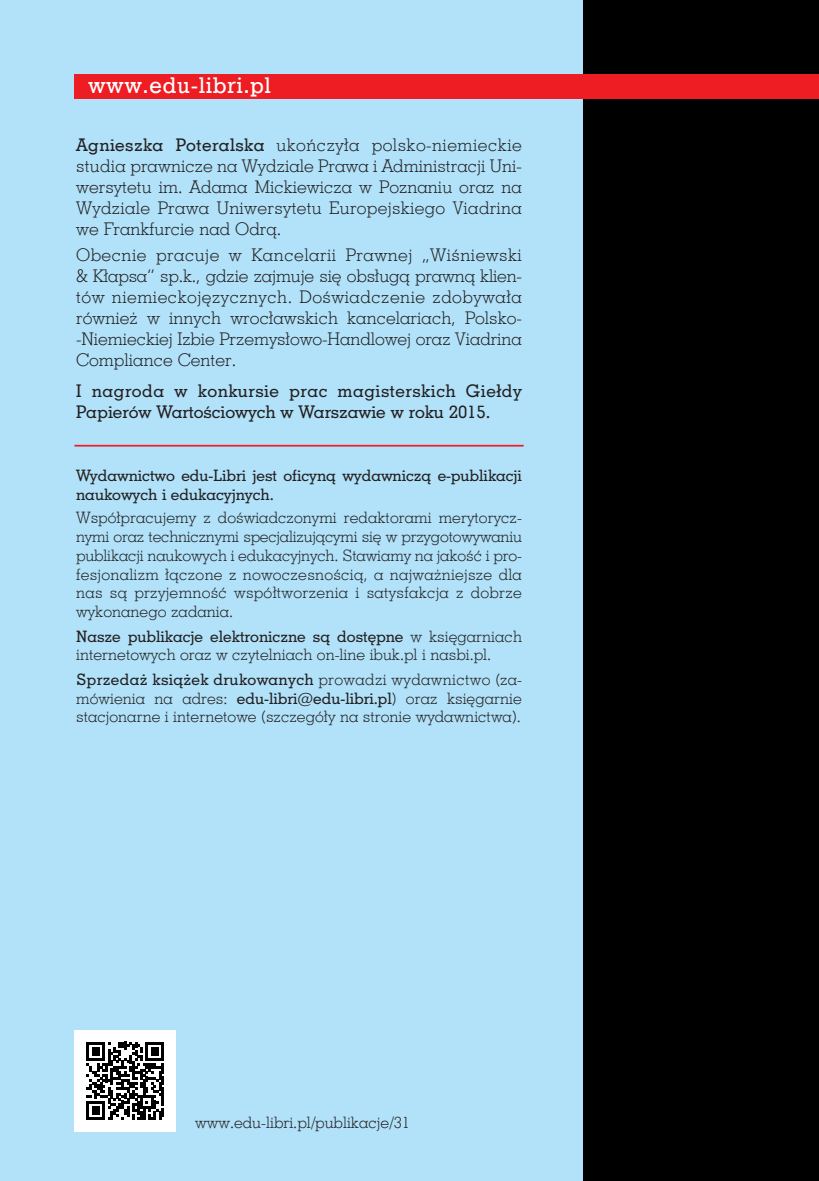
<style>
.page{position:relative;width:819px;height:1181px;background:#fff}
.page>*{position:absolute;margin:0;border:0;box-sizing:border-box;transform-origin:0 0}
.t1{font:22.75px "Geo Slab 712 Md EU";letter-spacing:.045em;color:#fff}
.t2{font:17.5px/21px "Geo Slab 703 Lt EU";color:#231f20;text-align:justify}
.t3{font:500 17.5px/21px "Geometric Slab 703 PL";letter-spacing:.02em;color:#231f20}
.t4{font:15.75px/18.9px "Geo Slab 703 Lt EU";color:#231f20;text-align:justify}
.t5{font:500 15.75px/18.9px "Geometric Slab 703 PL";color:#231f20}
.t6{font:500 15.75px "Geometric Slab 703 PL";letter-spacing:.02em;color:#231f20}
.s1{font-family:"Geo Slab 703 Md EU"}
.s2{font-family:"Geo Slab 703 Lt EU";font-weight:400}
.s3{font-family:"Geometric Slab 703 PL";font-weight:500}
.s4{font-family:"Geometric Slab 703 PL";font-weight:300}
</style>
<div class="page">
<div style="left:568px;top:0;width:251px;height:1181px;background:#000"></div>
<div style="left:0;top:0;width:582px;height:1181px;background:#b1e2f9"></div>
<div style="left:74px;top:1030px;width:102px;height:101px;background:#fff"></div>
<svg style="left:86px;top:1042px;width:78px;height:77px"></svg>
<div style="left:74px;top:74px;width:745px;height:25px;background:#ee1d23"></div>
<hr style="left:74px;top:445px;width:449px;height:1px;background:#ee1d23">
<h1 class="t1" style="left:88px;top:72px;width:184px">www.edu-libri.pl</h1>
<p class="t2" style="left:76px;top:134px;width:447px"><span class="s1">Agnieszka Poteralska</span> ukończyła polsko-niemieckie studia prawnicze na Wydziale Prawa i Administracji Uni - wersytetu im. Adama Mickiewicza w Poznaniu oraz na Wydziale Prawa Uniwersytetu Europejskiego Viadrina we Frankfurcie nad Odrą.</p>
<p class="t2" style="left:76px;top:244px;width:447px">Obecnie pracuje w Kancelarii Prawnej „Wiśniewski &amp; Kłapsa” sp.k., gdzie zajmuje się obsługą prawną kli en - tów niemieckojęzycznych. Doświadczenie zdobywała również w innych wrocławskich kancelariach, Polsko--Niemieckiej Izbie Przemysłowo-Handlowej oraz Viadrina Compliance Center.</p>
<p class="t3" style="left:76px;top:382px;width:447px">I nagroda w konkursie prac magisterskich Giełdy<br>Pa pierów WartoÊciowych w Warszawie w roku 2015.</p>
<p class="t5" style="left:76px;top:467px;width:447px">Wydawnictwo edu-Libri jest oficynà wydawniczà e-publikacji naukowych i edukacyjnych.</p>
<p class="t4" style="left:76px;top:507px;width:447px">Współpracujemy z doświadczonymi redaktorami meryto rycz - nymi oraz technicznymi specjalizującymi się w przygotowywaniu publi kacji naukowych i edukacyjnych. Stawiamy na jakość i pro - fesjonalizm łączone z nowoczesnością, a najważniejsze dla nas są przyjemność współtworzenia i satysfakcja z dobrze wykonanego zadania.</p>
<p class="t5" style="left:76px;top:628px;width:447px">Nasze publikacje elektroniczne sà dost´pne <span class="s2">w księgarniach</span></p>
<p class="t4" style="left:76px;top:645px;width:416px">internetowych oraz w czytelniach on-line ibuk.pl i nasbi.pl.</p>
<p class="t6" style="left:76px;top:673px;width:447px">Sprzeda˝ ksià˝ek drukowanych <span class="s2">prowadzi wydawnictwo (za -</span></p>
<p class="t4" style="left:76px;top:689px;width:447px;line-height:18.2px">mówienia na adres: <span class="s3">edu-libri@edu-libri.pl</span><span class="s4">)</span> oraz księgarnie stacjonarne i inter ne towe (szczegóły na stronie wydawnictwa).</p>
<p class="t4" style="left:195px;top:1112px;width:216px">www.edu-libri.pl/publikacje/31</p>
</div>
